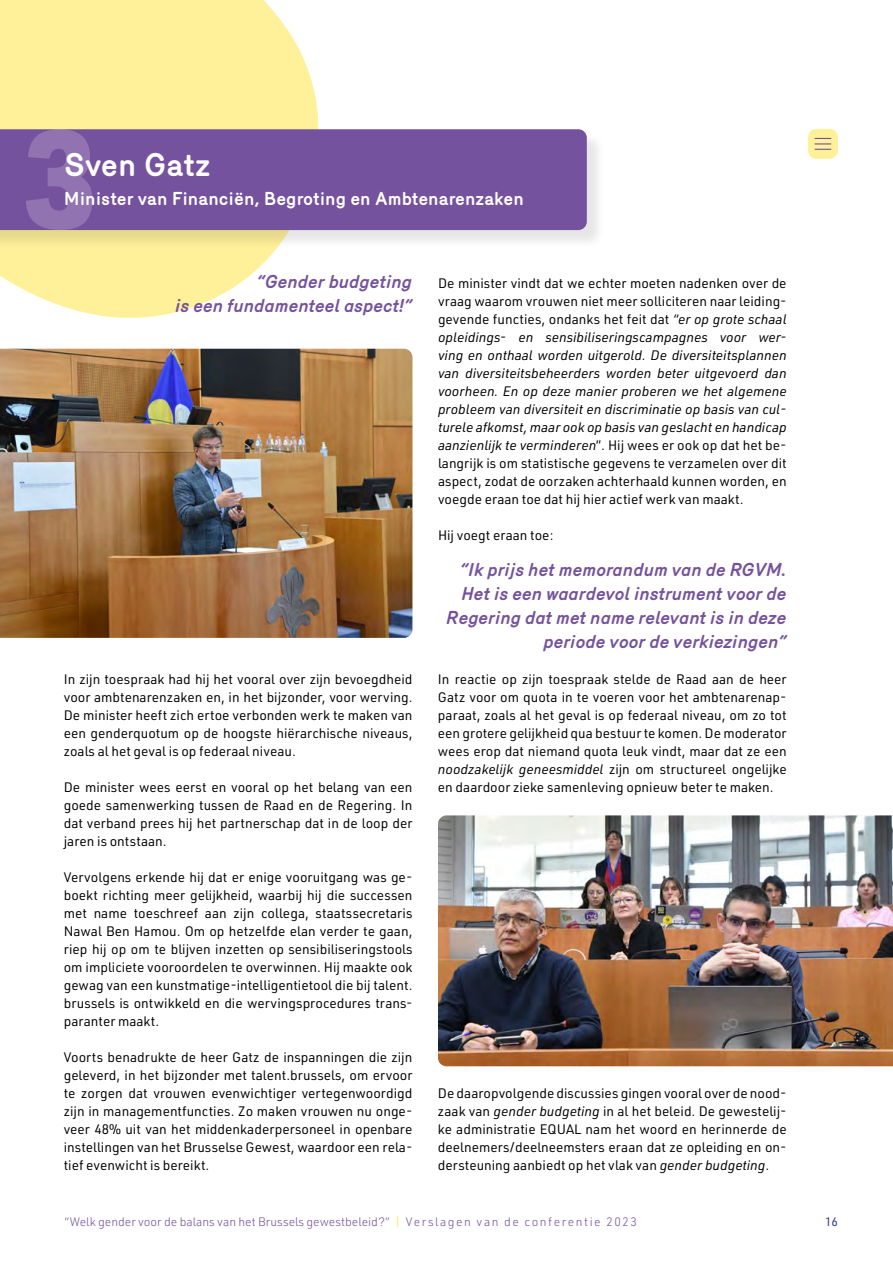
<style>
.page{position:relative;width:893px;height:1263px;background:#fff}
.page>*{position:absolute;margin:0;border:0;box-sizing:border-box;transform-origin:0 0}
.TITRE_CHAPITRE{font:700 31.5px "Mercury";letter-spacing:-.01em;color:#fff}
.CITATIONS{font:italic 700 18px/24px "Merkury";color:#75529d;text-align:right}
.TITRE_2{font:700 18px "Mercury";color:#fff}
.BODYTEXT{font:13.5px/18px "URWDIN";color:#000;text-align:justify}
.BODYTEXT-2{font:italic 13.5px/18px "URWDIN";color:#000;text-align:justify}
.t1{font:300 12px "URWDIN";color:#75529d}
.t2{font:12px "URWDIN";color:#20388a}
.s1{font-style:normal}
.s2{font-style:italic}
.s3{color:#ffe600}
</style>
<div class="page">
<svg style="left:0;top:0;width:319px;height:318px;fill:#fff19a"></svg>
<div style="left:0;top:131px;width:606px;height:118px;background:#000;opacity:.1"></div>
<div style="left:0;top:129px;width:587px;height:101px;background:#75529d"></div>
<svg style="left:26px;top:129px;width:66px;height:101px;background:#8667a8"></svg>
<img style="left:0;top:349px;width:412px;height:289px">
<img style="left:438px;top:815px;width:455px;height:251px">
<div style="left:808px;top:129px;width:30px;height:30px;background:#fff19a;border-radius:9px"></div>
<svg style="left:815px;top:138px;width:16px;height:12px"></svg>
<p class="TITRE_CHAPITRE" style="left:64px;top:146px;width:148px">Sven Gatz</p>
<p class="TITRE_2" style="left:64px;top:188px;width:462px">Minister van Financiën, Begroting en Ambtenarenzaken</p>
<p class="CITATIONS" style="left:175px;top:268px;width:238px">“Gender budgeting<br>is een fundamenteel aspect!”</p>
<p class="BODYTEXT" style="left:64px;top:670px;width:350px">In zijn toespraak had hij het vooral over zijn bevoegdheid voor ambtenarenzaken en, in het bijzonder, voor werving.<br>De minister heeft zich ertoe verbonden werk te maken van een genderquotum op de hoogste hiërarchische niveaus, zoals al het geval is op federaal niveau.</p>
<p class="BODYTEXT" style="left:64px;top:778px;width:350px">De minister wees eerst en vooral op het belang van een goede samenwerking tussen de Raad en de Regering. In dat verband prees hij het partnerschap dat in de loop der jaren is ontstaan.</p>
<p class="BODYTEXT" style="left:64px;top:868px;width:350px">Vervolgens erkende hij dat er enige vooruitgang was ge&shy;boekt richting meer gelijkheid, waarbij hij die successen met name toeschreef aan zijn collega, staatssecretaris Nawal Ben Hamou. Om op hetzelfde elan verder te gaan, riep hij op om te blijven inzetten op sensibiliseringstools om impliciete vooroordelen te overwinnen. Hij maakte ook gewag van een kunstmatige-intelligentietool die bij talent. brussels is ontwikkeld en die wervingsprocedures trans&shy;paranter maakt.</p>
<p class="BODYTEXT" style="left:64px;top:1048px;width:350px">Voorts benadrukte de heer Gatz de inspanningen die zijn geleverd, in het bijzonder met talent.brussels, om ervoor te zorgen dat vrouwen evenwichtiger vertegenwoordigd zijn in managementfuncties. Zo maken vrouwen nu onge&shy;veer 48% uit van het middenkaderpersoneel in openbare instellingen van het Brusselse Gewest, waardoor een rela&shy;tief evenwicht is bereikt.</p>
<p class="BODYTEXT-2" style="left:438px;top:274px;width:350px"><span class="s1">De minister vindt dat we echter moeten nadenken over de vraag waarom vrouwen niet meer solliciteren naar leiding&shy;gevende functies, ondanks het feit dat</span> “er op grote schaal opleidings- en sensibiliseringscampagnes voor wer&shy;ving en onthaal worden uitgerold. De diversiteitsplannen van diversiteitsbeheerders worden beter uitgevoerd dan voorheen. En op deze manier proberen we het algemene probleem van diversiteit en discriminatie op basis van cul&shy;turele afkomst, maar ook op basis van geslacht en handicap aanzienlijk te verminderen<span class="s1">”. Hij wees er ook op dat het be&shy;langrijk is om statistische gegevens te verzamelen over dit aspect, zodat de oorzaken achterhaald kunnen worden, en voegde eraan toe dat hij hier actief werk van maakt.</span></p>
<p class="BODYTEXT" style="left:438px;top:526px;width:117px">Hij voegt eraan toe:</p>
<p class="CITATIONS" style="left:446px;top:556px;width:342px">“Ik prijs het memorandum van de RGVM.<br>Het is een waardevol instrument voor de Regering dat met name relevant is in deze periode voor de verkiezingen”</p>
<p class="BODYTEXT" style="left:438px;top:670px;width:350px">In reactie op zijn toespraak stelde de Raad aan de heer Gatz voor om quota in te voeren voor het ambtenarenap&shy;paraat, zoals al het geval is op federaal niveau, om zo tot een grotere gelijkheid qua bestuur te komen. De moderator wees erop dat niemand quota leuk vindt, maar dat ze een <span class="s2">noodzakelijk geneesmiddel</span> zijn om structureel ongelijke en daardoor zieke samenleving opnieuw beter te maken.</p>
<p class="BODYTEXT" style="left:438px;top:1084px;width:350px">De daaropvolgende discussies gingen vooral over de nood&shy;zaak van <span class="s2">gender budgeting</span> in al het beleid. De gewestelij&shy;ke administratie EQUAL nam het woord en herinnerde de deelnemers/deelneemsters eraan dat ze opleiding en on&shy;dersteuning aanbiedt op het vlak van <span class="s2">gender budgeting</span>.</p>
<p class="t1" style="left:65px;top:1213px;width:573px">“Welk gender voor de balans van het Brussels gewestbeleid?” <span class="s3">|</span> Ve r s l a g e n v a n d e c o n f e r e n t i e 2 0 2 3</p>
<p class="t2" style="left:825px;top:1213px;width:14px">16</p>
</div>
